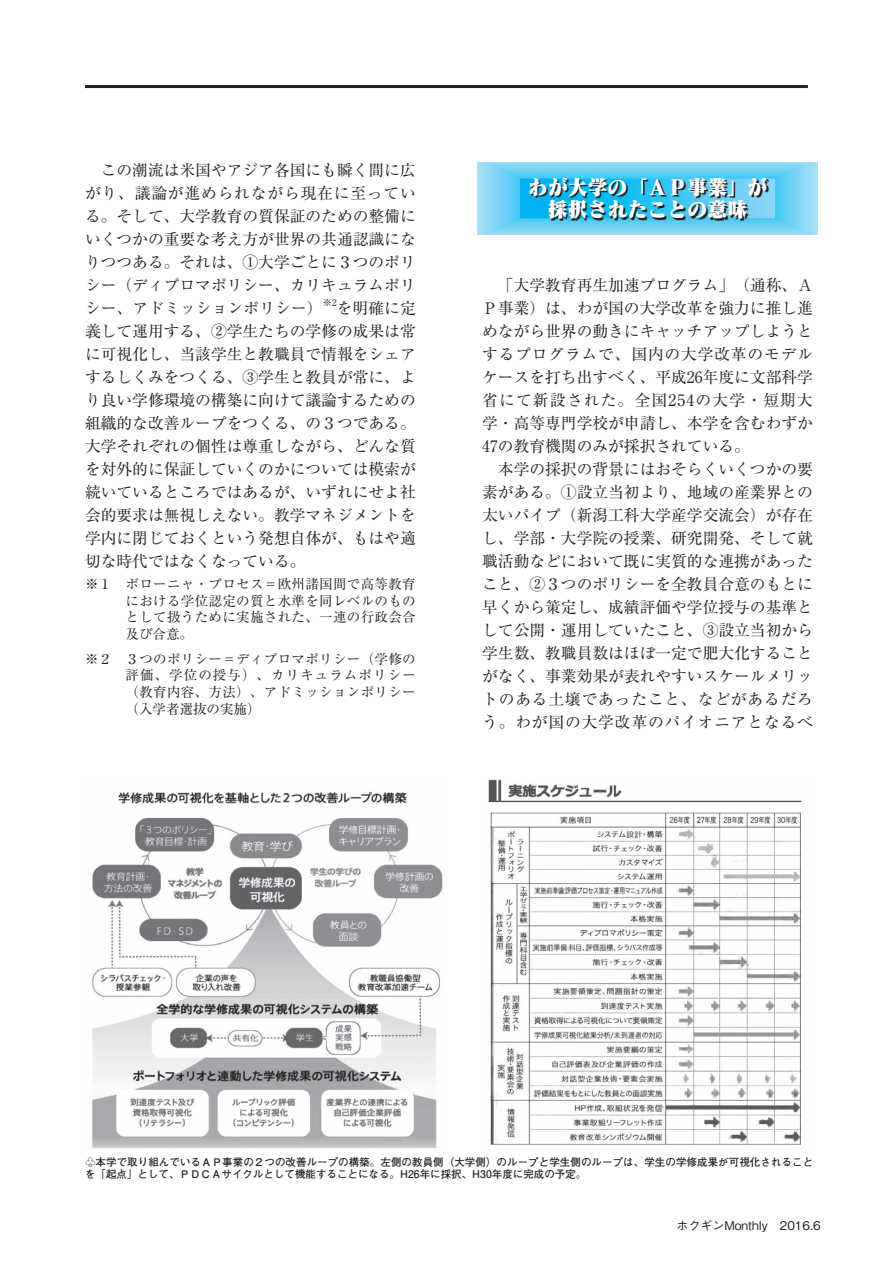
<style>
.page{position:relative;width:893px;height:1263px;background:#fff}
.page>*{position:absolute;margin:0;border:0;box-sizing:border-box;transform-origin:0 0}
.t1{font:21px/22.5px "Matisse Pro UB";color:#fff;text-align:center;scale:.95 1}
.t2{font:15.75px/23px "Ryumin Pro";color:#231f20;text-align:justify}
.t3{font:13.5px/16.5px "Ryumin Pro";letter-spacing:.025em;color:#231f20;text-align:justify}
.t4{font:500 12px "Gothic BBB Pro";color:#231f20}
.t5{font:700 10.5px/12px "Futo Go B101 Pro";letter-spacing:.005em;color:#231f20}
.t6{font:9.15px "Ryumin Pro";color:#231f20}
</style>
<div class="page">
<hr style="left:85px;top:85px;width:723px;height:3px;background:#231f20">
<div style="left:485px;top:162px;width:325px;height:73px;background:#9adbf8"></div>
<div style="left:489px;top:164px;width:317px;height:69px;background:#93d9f7"></div>
<div style="left:491px;top:165px;width:313px;height:67px;background:#8ed8f7"></div>
<div style="left:493px;top:166px;width:309px;height:65px;background:#89d6f7"></div>
<div style="left:496px;top:167px;width:303px;height:63px;background:#83d5f7"></div>
<div style="left:498px;top:168px;width:299px;height:61px;background:#7ed4f6"></div>
<div style="left:500px;top:169px;width:295px;height:59px;background:#79d2f6"></div>
<div style="left:502px;top:170px;width:291px;height:57px;background:#74d1f6"></div>
<div style="left:504px;top:171px;width:287px;height:54px;background:#65cef5"></div>
<div style="left:511px;top:174px;width:273px;height:49px;background:#5dccf5"></div>
<div style="left:513px;top:175px;width:269px;height:47px;background:#56cbf5"></div>
<div style="left:515px;top:176px;width:265px;height:45px;background:#50caf5"></div>
<div style="left:517px;top:177px;width:261px;height:43px;background:#49c9f4"></div>
<svg style="left:520px;top:178px;width:255px;height:41px"></svg>
<svg style="left:520px;top:179px;width:255px;height:39px"></svg>
<svg style="left:531px;top:179px;width:237px;height:41px;background:#2b8eae"></svg>
<img style="left:92px;top:791px;width:351px;height:358px">
<img style="left:488px;top:779px;width:314px;height:366px">
<p class="t2" style="left:85px;top:158px;width:332px;text-indent:16px">この潮流は米国やアジア各国にも瞬く間に広がり、議論が進められながら現在に至っている。そして、大学教育の質保証のための整備にいくつかの重要な考え方が世界の共通認識になりつつある。それは、①大学ごとに３つのポリシー（ディプロマポリシー、カリキュラムポリシー、アドミッションポリシー）</p>
<p class="t6" style="left:323px;top:296px;width:15px">※2</p>
<p class="t2" style="left:85px;top:296px;width:332px;text-indent:252px">を明確に定義して運用する、②学生たちの学修の成果は常に可視化し、当該学生と教職員で情報をシェアするしくみをつくる、③学生と教員が常に、より良い学修環境の構築に向けて議論するための組織的な改善ループをつくる、の３つである。大学それぞれの個性は尊重しながら、どんな質を対外的に保証していくのかについては模索が続いているところではあるが、いずれにせよ社会的要求は無視しえない。教学マネジメントを学内に閉じておくという発想自体が、もはや適切な時代ではなくなっている。</p>
<p class="t3" style="left:126px;top:575px;width:292px;text-indent:-40px">※１　ボローニャ・プロセス＝欧州諸国間で高等教育における学位認定の質と水準を同レベルのものとして扱うために実施された、一連の行政会合及び合意。</p>
<p class="t3" style="left:126px;top:649px;width:292px;text-indent:-40px">※２　３つのポリシー＝ディプロマポリシー（学修の評価、学位の授与）、カリキュラムポリシー（教育内容、方法）、アドミッションポリシー（入学者選抜の実施）</p>
<h1 class="t1" style="left:528px;top:175px;width:253px">わが大学の「ＡＰ事業」が採択されたことの意味</h1>
<p class="t2" style="left:482px;top:273px;width:332px;text-indent:16px">「大学教育再生加速プログラム」（通称、ＡＰ事業）は、わが国の大学改革を強力に推し進めながら世界の動きにキャッチアップしようとするプログラムで、国内の大学改革のモデルケースを打ち出すべく、平成26年度に文部科学省にて新設された。全国254の大学・短期大学・高等専門学校が申請し、本学を含むわずか47の教育機関のみが採択されている。</p>
<p class="t2" style="left:482px;top:456px;width:332px;text-indent:16px">本学の採択の背景にはおそらくいくつかの要素がある。①設立当初より、地域の産業界との太いパイプ（新潟工科大学産学交流会）が存在し、学部・大学院の授業、研究開発、そして就職活動などにおいて既に実質的な連携があったこと、②３つのポリシーを全教員合意のもとに早くから策定し、成績評価や学位授与の基準として公開・運用していたこと、③設立当初から学生数、教職員数はほぼ一定で肥大化することがなく、事業効果が表れやすいスケールメリットのある土壌であったこと、などがあるだろう。わが国の大学改革のパイオニアとなるべ</p>
<p class="t5" style="left:85px;top:1154px;width:730px">♧本学で取り組んでいるＡＰ事業の２つの改善ループの構築。左側の教員側（大学側）のループと学生側のループは、学生の学修成果が可視化されることを「起点」として、ＰＤＣＡサイクルとして機能することになる。H26年に採択、H30年度に完成の予定。</p>
<p class="t4" style="left:676px;top:1216px;width:146px">ホクギンMonthly　2016.6</p>
</div>
